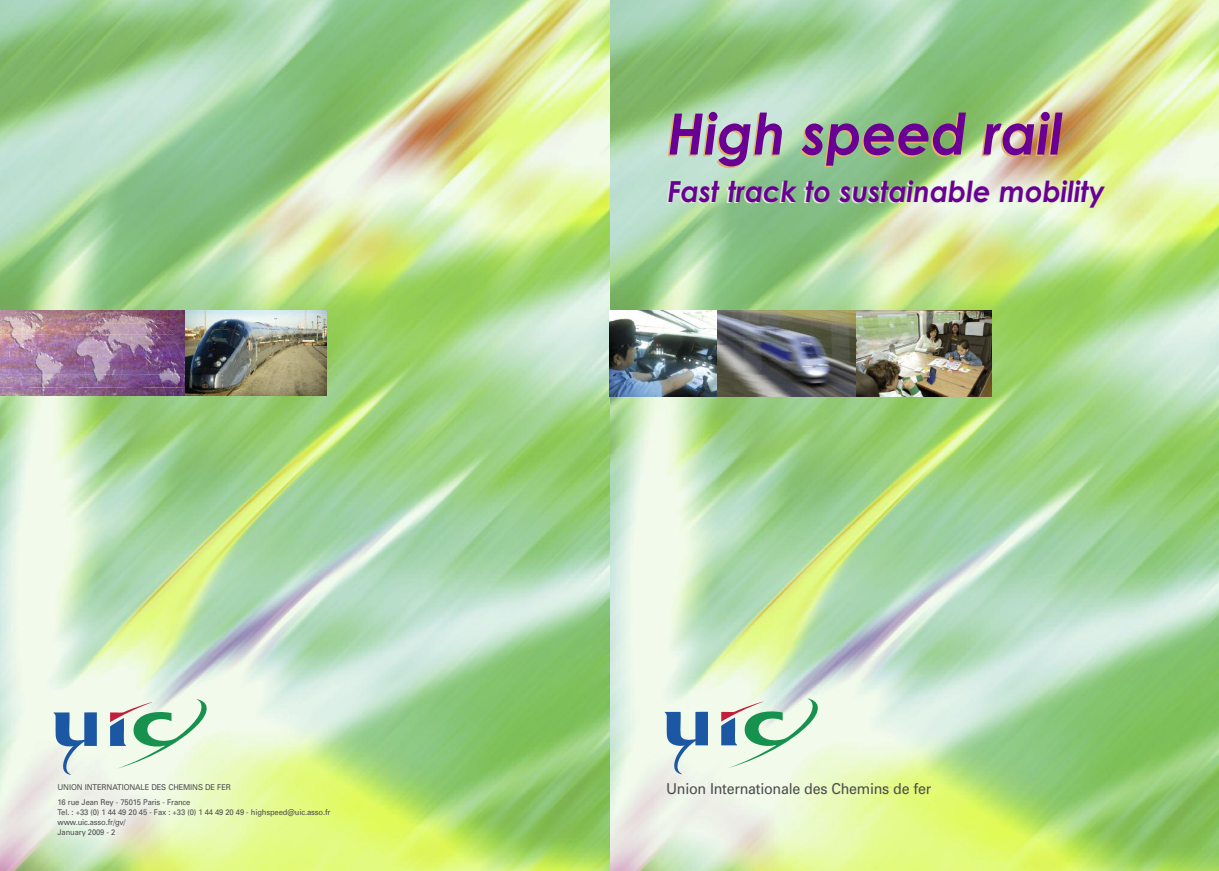
<style>
.page{position:relative;width:1219px;height:871px;background:#fff}
.page>*{position:absolute;margin:0;border:0;box-sizing:border-box;transform-origin:0 0}
.t1{font:italic 700 57px "Century Gothic";color:#6a0093;scale:.95 1}
.t2{font:italic 700 29px "Century Gothic";color:#6a0093;scale:.95 1}
.t3{font:15px "Univers";letter-spacing:-.015em;color:#4d4d4d;scale:.95 1}
.t4{font:8px/10px "Univers";letter-spacing:-.015em;color:#4d4d4d;scale:.95 1}
</style>
<div class="page">
<img style="left:0;top:0;width:1219px;height:870px">
<img style="left:856px;top:311px;width:136px;height:85px">
<img style="left:0;top:311px;width:185px;height:85px">
<img style="left:609px;top:311px;width:108px;height:85px">
<img style="left:185px;top:311px;width:142px;height:85px">
<img style="left:717px;top:311px;width:139px;height:85px">
<svg style="left:53px;top:712px;width:44px;height:62px"></svg>
<svg style="left:110px;top:698px;width:97px;height:70px"></svg>
<svg style="left:664px;top:711px;width:44px;height:63px"></svg>
<svg style="left:721px;top:698px;width:97px;height:69px"></svg>
<p class="t4" style="left:58px;top:780px;width:184px;line-height:15px">UNION INTERNATIONALE DES CHEMINS DE FER<br>16 rue Jean Rey - 75015 Paris - France</p>
<p class="t4" style="left:58px;top:807px;width:289px">Tel. : +33 (0) 1 44 49 20 45 - Fax : +33 (0) 1 44 49 20 49 - highspeed@uic.asso.fr www.uic.asso.fr/gv/<br>January 2009 - 2</p>
<h1 class="t1" style="left:668px;top:101px;width:417px">High speed rail</h1>
<h2 class="t2" style="left:668px;top:174px;width:462px">Fast track to sustainable mobility</h2>
<h3 class="t3" style="left:666px;top:782px;width:281px">Union Internationale des Chemins de fer</h3>
</div>
